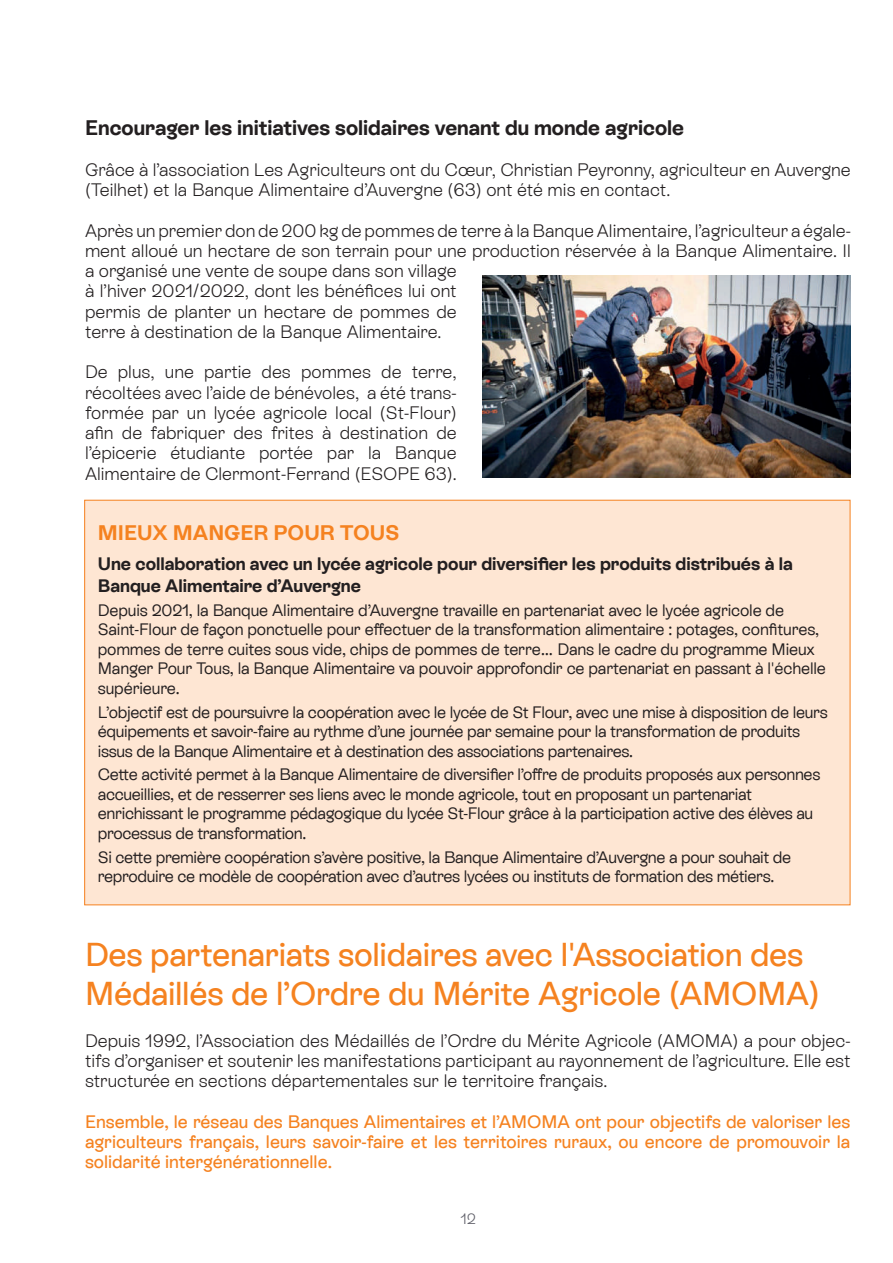
<style>
.page{position:relative;width:893px;height:1263px;background:#fff}
.page>*{position:absolute;margin:0;border:0;box-sizing:border-box;transform-origin:0 0}
.t1{font:500 33px/39.6px "ES Rebond Grotesque";letter-spacing:-.01em;color:#f58220}
.t2{font:700 21px "ES Rebond Grotesque";color:#231f20}
.t3{font:700 21px "ES Rebond Grotesque";color:#f58220}
.t4{font:300 18px/20.2px "ES Rebond Grotesque";color:#231f20;text-align:justify}
.t5{font:500 18px/20.2px "ES Rebond Grotesque";color:#f58220;text-align:justify}
.t6{font:700 18px/21.6px "ES Rebond Grotesque";color:#231f20}
.t7{font:16.5px/19.5px "ES Rebond Grotesque";letter-spacing:-.02em;color:#231f20}
.t8{font:300 15px "ES Rebond Grotesque";color:#5f5f69}
</style>
<div class="page">
<div style="left:85px;top:500px;width:765px;height:405px;background:#fee6d3"></div>
<img style="left:482px;top:275px;width:369px;height:203px">
<p class="t2" style="left:85px;top:114px;width:601px">Encourager les initiatives solidaires venant du monde agricole</p>
<p class="t4" style="left:85px;top:159px;width:767px">Grâce à l’association Les Agriculteurs ont du Cœur, Christian Peyronny, agriculteur en Auvergne (Teilhet) et la Banque Alimentaire d’Auvergne (63) ont été mis en contact.</p>
<p class="t4" style="left:85px;top:220px;width:767px;text-align:left">Après un premier don de 200 kg de pommes de terre à la Banque Alimentaire, l’agriculteur a égale&shy;ment alloué un hectare de son terrain pour une production réservée à la Banque Alimentaire. Il a organisé une vente de soupe dans son village<br>à l’hiver 2021/2022, dont les bénéfices lui ont<br>permis de planter un hectare de pommes de<br>terre à destination de la Banque Alimentaire.</p>
<p class="t4" style="left:85px;top:361px;width:373px">De plus, une partie des pommes de terre, récoltées avec l’aide de bénévoles, a été trans&shy;formée par un lycée agricole local (St-Flour) afin de fabriquer des frites à destination de l’épicerie étudiante portée par la Banque Alimentaire de Clermont-Ferrand (ESOPE 63).</p>
<p class="t3" style="left:98px;top:519px;width:303px">MIEUX MANGER POUR TOUS</p>
<p class="t6" style="left:98px;top:552px;width:696px">Une collaboration avec un lycée agricole pour diversifier les produits distribués à la<br>Banque Alimentaire d’Auvergne</p>
<p class="t7" style="left:98px;top:600px;width:730px">Depuis 2021, la Banque Alimentaire d’Auvergne travaille en partenariat avec le lycée agricole de Saint-Flour de façon ponctuelle pour effectuer de la transformation alimentaire : potages, confitures, pommes de terre cuites sous vide, chips de pommes de terre… Dans le cadre du programme Mieux Manger Pour Tous, la Banque Alimentaire va pouvoir approfondir ce partenariat en passant à l'échelle supérieure.</p>
<p class="t7" style="left:98px;top:701px;width:731px">L’objectif est de poursuivre la coopération avec le lycée de St Flour, avec une mise à disposition de leurs équipements et savoir-faire au rythme d’une journée par semaine pour la transformation de produits issus de la Banque Alimentaire et à destination des associations partenaires.</p>
<p class="t7" style="left:98px;top:764px;width:724px">Cette activité permet à la Banque Alimentaire de diversifier l’offre de produits proposés aux personnes accueillies, et de resserrer ses liens avec le monde agricole, tout en proposant un partenariat enrichissant le programme pédagogique du lycée St-Flour grâce à la participation active des élèves au processus de transformation.</p>
<p class="t7" style="left:98px;top:846px;width:695px">Si cette première coopération s’avère positive, la Banque Alimentaire d’Auvergne a pour souhait de reproduire ce modèle de coopération avec d’autres lycées ou instituts de formation des métiers.</p>
<h1 class="t1" style="left:85px;top:933px;width:736px">Des partenariats solidaires avec l'Association des<br>Médaillés de l’Ordre du Mérite Agricole (AMOMA)</h1>
<p class="t4" style="left:85px;top:1030px;width:767px">Depuis 1992, l’Association des Médaillés de l’Ordre du Mérite Agricole (AMOMA) a pour objec&shy;tifs d’organiser et soutenir les manifestations participant au rayonnement de l’agriculture. Elle est structurée en sections départementales sur le territoire français.</p>
<p class="t5" style="left:85px;top:1110px;width:767px">Ensemble, le réseau des Banques Alimentaires et l’AMOMA ont pour objectifs de valoriser les agriculteurs français, leurs savoir-faire et les territoires ruraux, ou encore de promouvoir la solidarité intergénérationnelle.</p>
<p class="t8" style="left:461px;top:1208px;width:17px">12</p>
</div>
